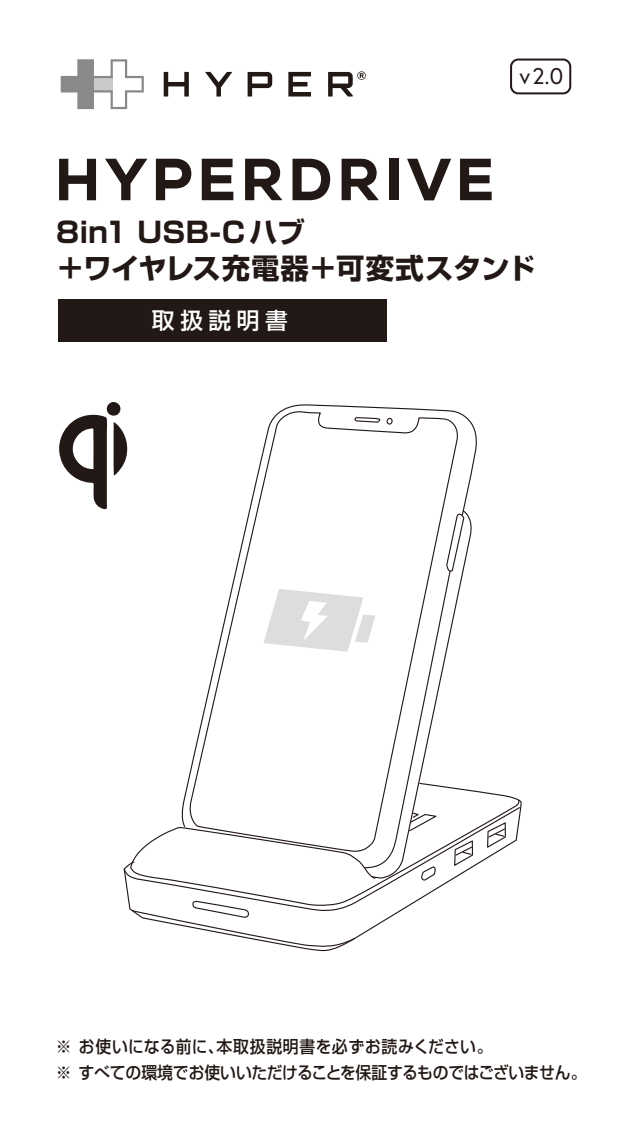
<style>
.page{position:relative;width:624px;height:1134px;background:#fff}
.page>*{position:absolute;margin:0;border:0;box-sizing:border-box;transform-origin:0 0}
.t1{font:700 28.4px/36.4px "Shin Go Pro";letter-spacing:.01em;color:#221815}
.t2{font:500 22.8px "Shin Go Pro";letter-spacing:.245em;color:#fff}
.t3{font:22.8px "Europa";color:#221815}
.t4{font:500 17.2px "Shin Go Pro";letter-spacing:-.005em;color:#221815;scale:.93 1}
.t5{font:500 17.2px "Shin Go Pro";letter-spacing:.03em;color:#221815;scale:.93 1}
</style>
<div class="page">
<svg style="left:182px;top:782px;width:340px;height:170px"></svg>
<svg style="left:123px;top:806px;width:397px;height:108px"></svg>
<svg style="left:131px;top:900px;width:225px;height:49px"></svg>
<svg style="left:486px;top:821px;width:20px;height:28px"></svg>
<svg style="left:188px;top:404px;width:272px;height:448px"></svg>
<div style="left:386px;top:418px;width:7px;height:7px;border:1px solid #221815;border-radius:50%"></div>
<svg style="left:353px;top:417px;width:29px;height:6px"></svg>
<div style="left:106px;top:402px;width:15px;height:14px;background:#221815;border-radius:50%"></div>
<svg style="left:59px;top:414px;width:48px;height:95px"></svg>
<svg style="left:113px;top:422px;width:14px;height:53px"></svg>
<svg style="left:263px;top:512px;width:210px;height:369px"></svg>
<div style="left:58px;top:300px;width:328px;height:42px;background:#221815"></div>
<div style="left:510px;top:59px;width:61px;height:35px;border:2px solid #221815;border-radius:7px"></div>
<svg style="left:164px;top:72px;width:25px;height:25px"></svg>
<svg style="left:205px;top:72px;width:27px;height:25px"></svg>
<svg style="left:247px;top:72px;width:25px;height:25px"></svg>
<svg style="left:288px;top:72px;width:23px;height:24px"></svg>
<svg style="left:328px;top:71px;width:38px;height:26px"></svg>
<svg style="left:61px;top:59px;width:83px;height:50px"></svg>
<svg style="left:59px;top:159px;width:37px;height:41px"></svg>
<svg style="left:105px;top:159px;width:42px;height:41px"></svg>
<svg style="left:156px;top:159px;width:35px;height:41px"></svg>
<svg style="left:202px;top:159px;width:31px;height:41px"></svg>
<svg style="left:245px;top:159px;width:37px;height:41px"></svg>
<svg style="left:292px;top:159px;width:38px;height:41px"></svg>
<svg style="left:341px;top:159px;width:37px;height:41px"></svg>
<div style="left:389px;top:159px;width:9px;height:41px;background:#221815"></div>
<svg style="left:407px;top:159px;width:44px;height:41px"></svg>
<svg style="left:460px;top:159px;width:31px;height:41px"></svg>
<h2 class="t3" style="left:519px;top:61px;width:45px">v2.0</h2>
<h1 class="t1" style="left:56px;top:211px;width:480px">8in1 USB-Cハブ<br>＋ワイヤレス充電器＋可変式スタンド</h1>
<h2 class="t2" style="left:152px;top:302px;width:137px">取扱説明書</h2>
<p class="t5" style="left:56px;top:1032px;width:471px">※ お使いになる前に、本取扱説明書を必ずお読みください。</p>
<p class="t4" style="left:56px;top:1058px;width:572px">※ すべての環境でお使いいただけることを保証するものではございません。</p>
</div>
